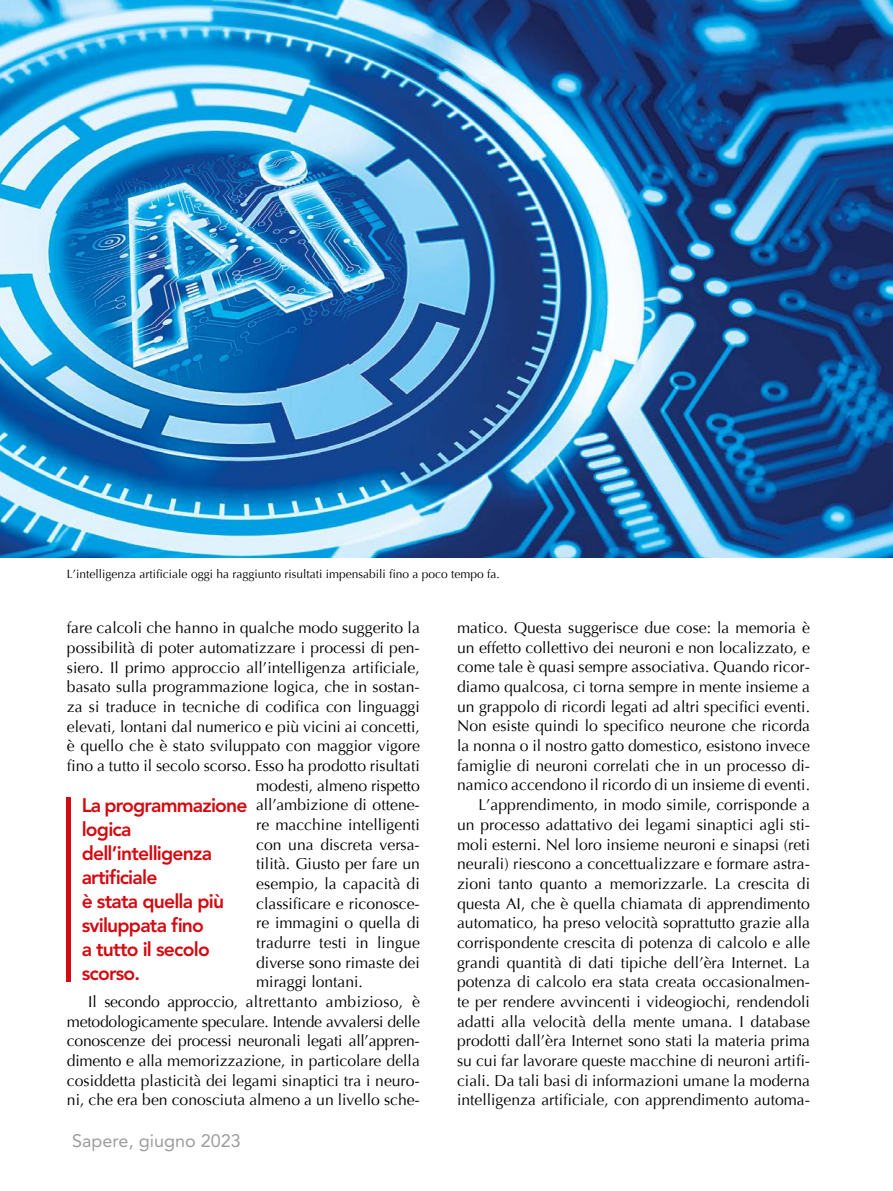
<style>
.page{position:relative;width:893px;height:1191px;background:#fff}
.page>*{position:absolute;margin:0;border:0;box-sizing:border-box;transform-origin:0 0}
.t1{font:800 19.5px/24px "Avenir";letter-spacing:-.04em;color:#d20a11}
.t2{font:18px "Avenir";color:#9d9d9c}
.t3{font:15.75px/19.6px "Optima";color:#000;text-align:right}
.t4{font:15.75px "Optima";letter-spacing:.02em;color:#000}
.t5{font:12px "Optima";color:#000}
</style>
<div class="page">
<hr style="left:66px;top:797px;width:4px;height:184px;background:#d20a11">
<img style="left:0;top:0;width:893px;height:557px">
<p class="t5" style="left:67px;top:567px;width:434px">L’intelligenza artificiale oggi ha raggiunto risultati impensabili fino a poco tempo fa.</p>
<p class="t3" style="left:67px;top:618px;width:354px">fare calcoli che hanno in qualche modo suggerito la</p>
<p class="t3" style="left:67px;top:638px;width:354px">possibilità di poter automatizzare i processi di pen-</p>
<p class="t3" style="left:67px;top:657px;width:354px">siero. Il primo approccio all’intelligenza artificiale,</p>
<p class="t3" style="left:67px;top:677px;width:354px">basato sulla programmazione logica, che in sostan-</p>
<p class="t3" style="left:67px;top:697px;width:354px">za si traduce in tecniche di codifica con linguaggi</p>
<p class="t3" style="left:67px;top:716px;width:354px">elevati, lontani dal numerico e più vicini ai concetti,</p>
<p class="t3" style="left:67px;top:736px;width:354px">è quello che è stato sviluppato con maggior vigore</p>
<p class="t3" style="left:67px;top:756px;width:354px">fino a tutto il secolo scorso. Esso ha prodotto risultati</p>
<p class="t3" style="left:256px;top:775px;width:165px">modesti, almeno rispetto</p>
<p class="t3" style="left:256px;top:795px;width:165px">all’ambizione di ottene-</p>
<p class="t3" style="left:256px;top:815px;width:165px">re macchine intelligenti</p>
<p class="t3" style="left:256px;top:834px;width:165px">con una discreta versa-</p>
<p class="t3" style="left:256px;top:854px;width:165px">tilità. Giusto per fare un</p>
<p class="t3" style="left:256px;top:874px;width:165px">esempio, la capacità di</p>
<p class="t3" style="left:256px;top:893px;width:165px">classificare e riconosce-</p>
<p class="t3" style="left:256px;top:913px;width:165px">re immagini o quella di</p>
<p class="t3" style="left:256px;top:933px;width:165px">tradurre testi in lingue</p>
<p class="t3" style="left:256px;top:952px;width:165px">diverse sono rimaste dei</p>
<p class="t3" style="left:256px;top:972px;width:108px">miraggi lontani.</p>
<p class="t4" style="left:88px;top:992px;width:333px">Il secondo approccio, altrettanto ambizioso, è</p>
<p class="t3" style="left:67px;top:1011px;width:354px">metodologicamente speculare. Intende avvalersi delle</p>
<p class="t3" style="left:67px;top:1031px;width:354px">conoscenze dei processi neuronali legati all’appren-</p>
<p class="t3" style="left:67px;top:1051px;width:354px">dimento e alla memorizzazione, in particolare della</p>
<p class="t3" style="left:67px;top:1070px;width:354px">cosiddetta plasticità dei legami sinaptici tra i neuro-</p>
<p class="t3" style="left:67px;top:1090px;width:354px">ni, che era ben conosciuta almeno a un livello sche-</p>
<p class="t1" style="left:82px;top:793px;width:167px">La programmazione logica dell’intelligenza artificiale<br>è stata quella più sviluppata fino<br>a tutto il secolo scorso.</p>
<p class="t2" style="left:72px;top:1130px;width:170px">Sapere, giugno 2023</p>
<p class="t3" style="left:457px;top:618px;width:354px">matico. Questa suggerisce due cose: la memoria è un effetto collettivo dei neuroni e non localizzato, e come tale è quasi sempre associativa. Quando ricor&shy;diamo qualcosa, ci torna sempre in mente insieme a un grappolo di ricordi legati ad altri specifici eventi.<br>Non esiste quindi lo specifico neurone che ricorda la nonna o il nostro gatto domestico, esistono invece famiglie di neuroni correlati che in un processo di&shy;namico accendono il ricordo di un insieme di eventi.<br>L’apprendimento, in modo simile, corrisponde a un processo adattativo dei legami sinaptici agli sti&shy;moli esterni. Nel loro insieme neuroni e sinapsi (reti neurali) riescono a concettualizzare e formare astra&shy;zioni tanto quanto a memorizzarle. La crescita di questa AI, che è quella chiamata di apprendimento automatico, ha preso velocità soprattutto grazie alla corrispondente crescita di potenza di calcolo e alle grandi quantità di dati tipiche dell’èra Internet. La potenza di calcolo era stata creata occasionalmen&shy;te per rendere avvincenti i videogiochi, rendendoli adatti alla velocità della mente umana. I database prodotti dall’èra Internet sono stati la materia prima su cui far lavorare queste macchine di neuroni artifi&shy;ciali. Da tali basi di informazioni umane la moderna intelligenza artificiale, con apprendimento automa-</p>
</div>
